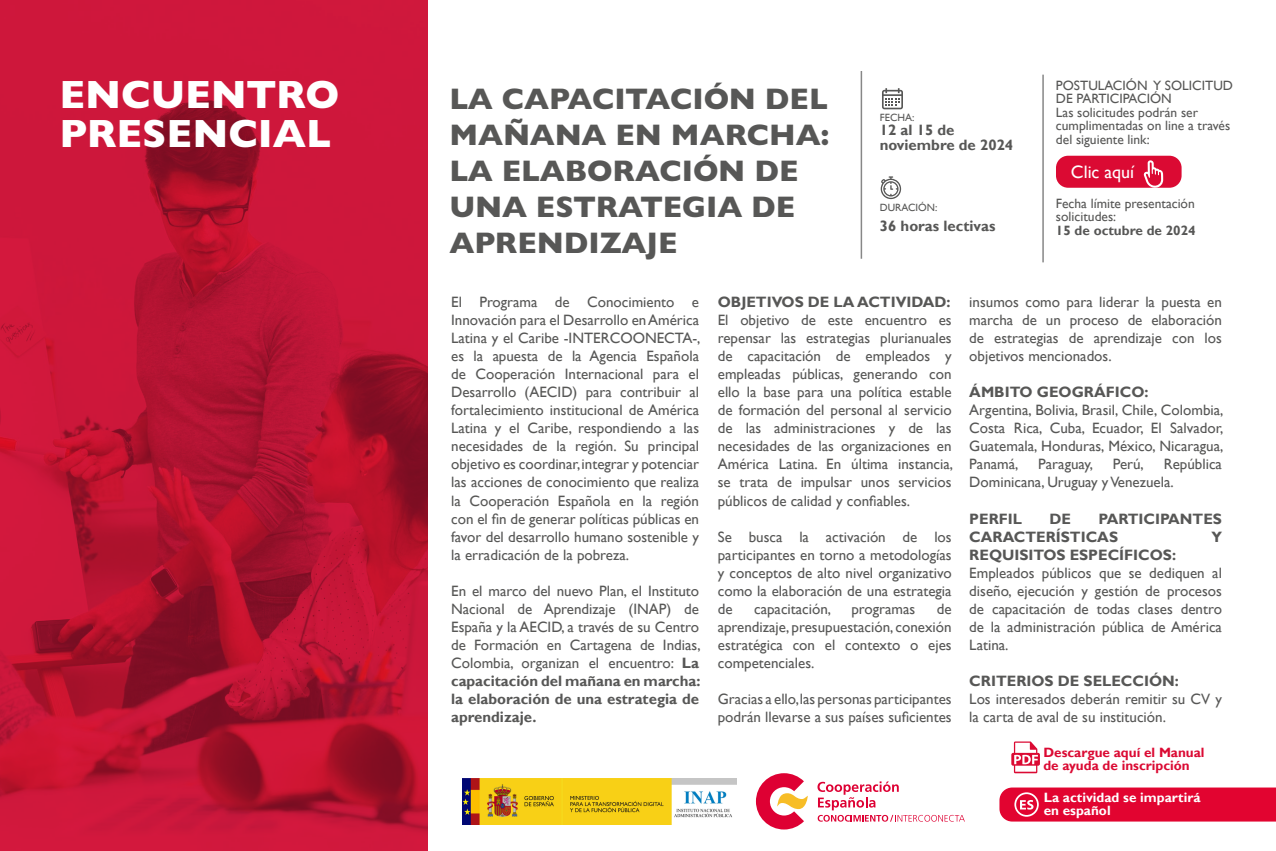
<style>
.page{position:relative;width:1276px;height:851px;background:#fff}
.page>*{position:absolute;margin:0;border:0;box-sizing:border-box;transform-origin:0 0}
.t1{font:800 39.75px/39px "Gill Sans";color:#fff}
.t2{font:800 30px/36px "Gill Sans";color:#575756}
.t3{font:18px "Gill Sans";color:#fff}
.t4{font:15px/18px "Gill Sans";color:#575756;text-align:justify}
.t5{font:700 15px/18px "Gill Sans";color:#575756}
.t6{font:13.5px/13.5px "Gill Sans";color:#575756}
.t7{font:700 13.5px/13.5px "Gill Sans";color:#db0a33}
.t8{font:700 13.5px/13.5px "Gill Sans";color:#fff}
.t9{font:700 13.5px "Gill Sans";color:#575756}
.t10{font:10.5px "Gill Sans";color:#575756}
.s1{font-weight:700}
</style>
<div class="page">
<svg style="left:999px;top:787px;width:277px;height:34px;background:#e30f39"></svg>
<hr style="left:860px;top:71px;width:2px;height:188px;background:#878787">
<img style="left:0;top:0;width:427px;height:850px">
<hr style="left:1042px;top:75px;width:1px;height:187px;background:#878787">
<svg style="left:880px;top:176px;width:21px;height:23px"></svg>
<svg style="left:882px;top:88px;width:21px;height:21px"></svg>
<div style="left:1056px;top:156px;width:125px;height:32px;background:#db0a33;border-radius:12px"></div>
<svg style="left:1143px;top:160px;width:20px;height:28px"></svg>
<svg style="left:817px;top:781px;width:148px;height:40px"></svg>
<svg style="left:756px;top:773px;width:52px;height:56px"></svg>
<img style="left:462px;top:778px;width:274px;height:46px">
<svg style="left:1011px;top:741px;width:29px;height:32px"></svg>
<h1 class="t1" style="left:59px;top:74px;width:281px">ENCUENTRO<br>PRESENCIAL</h1>
<h2 class="t2" style="left:449px;top:80px;width:381px">LA CAPACITACIÓN DEL<br>MAÑANA EN MARCHA:<br>LA ELABORACIÓN DE<br>UNA ESTRATEGIA DE<br>APRENDIZAJE</h2>
<p class="t10" style="left:880px;top:111px;width:36px">FECHA:</p>
<p class="t5" style="left:880px;top:123px;width:135px;line-height:15px">12 al 15 de noviembre de 2024</p>
<p class="t10" style="left:880px;top:201px;width:59px">DURACIÓN:</p>
<p class="t5" style="left:880px;top:217px;width:117px">36 horas lectivas</p>
<p class="t6" style="left:1056px;top:79px;width:178px">POSTULACIÓN Y SOLICITUD<br>DE PARTICIPACIÓN<br>Las solicitudes podrán ser cumplimentadas on line a través del siguiente link:</p>
<p class="t3" style="left:1071px;top:162px;width:65px">Clic aquí</p>
<p class="t6" style="left:1056px;top:197px;width:140px">Fecha límite presentación solicitudes:</p>
<p class="t9" style="left:1056px;top:222px;width:141px">15 de octubre de 2024</p>
<p class="t4" style="left:451px;top:293px;width:251px">El Programa de Conocimiento e Innovación para el Desarrollo en América Latina y el Caribe -INTERCOONECTA-, es la apuesta de la Agencia Española de Cooperación Internacional para el Desarrollo (AECID) para contribuir al fortalecimiento institucional de América Latina y el Caribe, respondiendo a las necesidades de la región. Su principal objetivo es coordinar, integrar y potenciar las acciones de conocimiento que realiza la Cooperación Española en la región con el fin de generar políticas públicas en favor del desarrollo humano sostenible y la erradicación de la pobreza.</p>
<p class="t4" style="left:451px;top:581px;width:251px">En el marco del nuevo Plan, el Instituto Nacional de Aprendizaje (INAP) de España y la AECID, a través de su Centro de Formación en Cartagena de Indias, Colombia, organizan el encuentro: <span class="s1">La capacitación del mañana en marcha: la elaboración de una estrategia de aprendizaje.</span></p>
<p class="t5" style="left:718px;top:294px;width:234px">OBJETIVOS DE LA ACTIVIDAD:</p>
<p class="t4" style="left:718px;top:311px;width:237px">El objetivo de este encuentro es repensar las estrategias plurianuales de capacitación de empleados y empleadas públicas, generando con ello la base para una política estable de formación del personal al servicio de las administraciones y de las necesidades de las organizaciones en América Latina. En última instancia, se trata de impulsar unos servicios públicos de calidad y confiables.</p>
<p class="t4" style="left:718px;top:527px;width:235px">Se busca la activación de los participantes en torno a metodologías y conceptos de alto nivel organizativo como la elaboración de una estrategia de</p>
<p class="t4" style="left:754px;top:599px;width:78px">capacitación,</p>
<p class="t4" style="left:851px;top:599px;width:65px">programas</p>
<p class="t4" style="left:718px;top:599px;width:235px;text-indent:219px">de aprendizaje, presupuestación, conexión estratégica con el contexto o ejes competenciales.</p>
<p class="t4" style="left:718px;top:689px;width:235px">Gracias a ello,las personas participantes podrán llevarse a sus países suficientes</p>
<p class="t4" style="left:969px;top:293px;width:254px">insumos como para liderar la puesta en marcha de un proceso de elaboración de estrategias de aprendizaje con los objetivos mencionados.</p>
<p class="t5" style="left:969px;top:384px;width:181px">ÁMBITO GEOGRÁFICO:</p>
<p class="t4" style="left:969px;top:401px;width:256px">Argentina, Bolivia, Brasil, Chile, Colombia, Costa Rica, Cuba, Ecuador, El Salvador, Guatemala, Honduras, México, Nicaragua, Panamá,</p>
<p class="t4" style="left:969px;top:455px;width:254px;text-indent:194px">República<br>Dominicana, Uruguay y Venezuela.</p>
<p class="t5" style="left:969px;top:510px;width:54px">PERFIL</p>
<p class="t5" style="left:1049px;top:510px;width:23px">DE</p>
<p class="t4" style="left:1038px;top:455px;width:56px">Paraguay,</p>
<p class="t4" style="left:1112px;top:455px;width:33px">Perú,</p>
<p class="t5" style="left:969px;top:510px;width:254px;text-indent:129px">PARTICIPANTES<br>CARACTERÍSTICAS</p>
<p class="t5" style="left:1211px;top:528px;width:12px">Y</p>
<p class="t5" style="left:969px;top:546px;width:208px">REQUISITOS ESPECÍFICOS:</p>
<p class="t4" style="left:969px;top:563px;width:254px">Empleados públicos que se dediquen al diseño, ejecución y gestión de procesos de capacitación de todas clases dentro de la administración pública de América Latina.</p>
<p class="t5" style="left:969px;top:672px;width:211px">CRITERIOS DE SELECCIÓN:</p>
<p class="t4" style="left:969px;top:689px;width:254px">Los interesados deberán remitir su CV y la carta de aval de su institución.</p>
<p class="t7" style="left:1043px;top:745px;width:163px">Descargue aquí el Manual de ayuda de inscripción</p>
<p class="t8" style="left:1043px;top:790px;width:158px">La actividad se impartirá en español</p>
</div>
